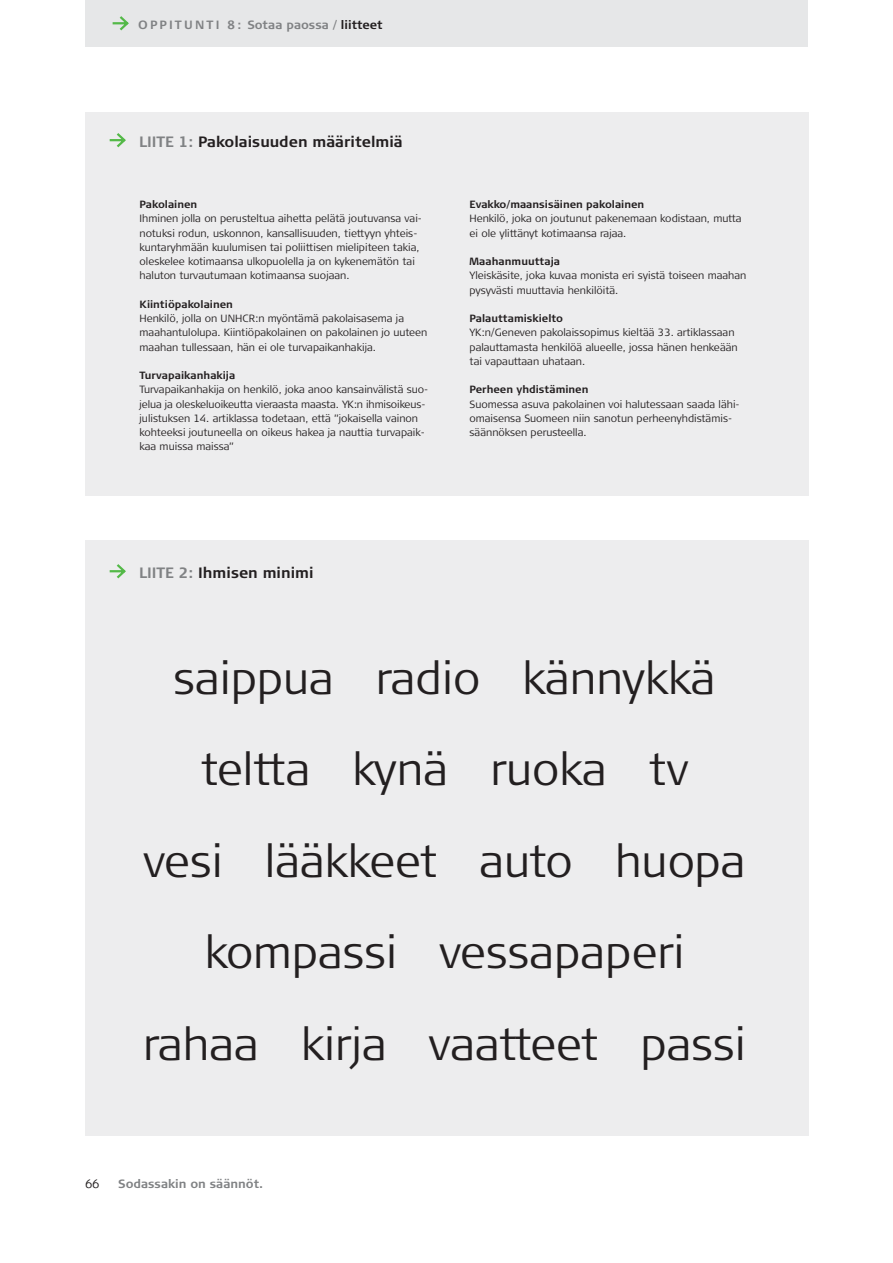
<style>
.page{position:relative;width:893px;height:1263px;background:#fff}
.page>*{position:absolute;margin:0;border:0;box-sizing:border-box;transform-origin:0 0}
.t1{font:300 45px/91.5px "Signa Column";color:#231f20;text-align:center}
.t2{font:700 15px "Signa Column";color:#231f20}
.t3{font:700 12px "Signa Column";color:#808284}
.t4{font:300 12px "Signa Column";color:#231f20}
.t5{font:300 10.5px/14.2px "Signa Column";color:#231f20}
.t6{font:700 10.5px "Signa Column";color:#231f20}
.s1{color:#231f20}
.s2{color:#808284}
</style>
<div class="page">
<div style="left:85px;top:112px;width:724px;height:384px;background:#ededee"></div>
<svg style="left:109px;top:133px;width:17px;height:15px"></svg>
<div style="left:85px;top:540px;width:724px;height:595px;background:#ededee"></div>
<svg style="left:109px;top:564px;width:17px;height:15px"></svg>
<div style="left:85px;top:0;width:723px;height:46px;background:#e6e7e8"></div>
<svg style="left:112px;top:16px;width:17px;height:15px"></svg>
<p class="t3" style="left:138px;top:17px;width:246px">O P P I T U N T I 8 : Sotaa paossa / <span class="s1">liitteet</span></p>
<h2 class="t2" style="left:139px;top:133px;width:265px"><span class="s2">LIITE 1:</span> Pakolaisuuden määritelmiä</h2>
<p class="t6" style="left:140px;top:198px;width:59px">Pakolainen</p>
<p class="t5" style="left:140px;top:212px;width:284px">Ihminen jolla on perusteltua aihetta pelätä joutuvansa vai&shy;notuksi rodun, uskonnon, kansallisuuden, tiettyyn yhteis&shy;kuntaryhmään kuulumisen tai poliittisen mielipiteen takia, oleskelee kotimaansa ulkopuolella ja on kykenemätön tai haluton turvautumaan kotimaansa suojaan.</p>
<p class="t6" style="left:140px;top:298px;width:95px">Kiintiöpakolainen</p>
<p class="t5" style="left:140px;top:311px;width:289px">Henkilö, jolla on UNHCR:n myöntämä pakolaisasema ja maahantulolupa. Kiintiöpakolainen on pakolainen jo uuteen maahan tullessaan, hän ei ole turvapaikanhakija.</p>
<p class="t6" style="left:140px;top:369px;width:97px">Turvapaikanhakija</p>
<p class="t5" style="left:140px;top:383px;width:290px">Turvapaikanhakija on henkilö, joka anoo kansainvälistä suo&shy;jelua ja oleskeluoikeutta vieraasta maasta. YK:n ihmisoikeus&shy;julistuksen 14. artiklassa todetaan, että ”jokaisella vainon kohteeksi joutuneella on oikeus hakea ja nauttia turvapaik&shy;kaa muissa maissa”</p>
<p class="t6" style="left:469px;top:198px;width:176px">Evakko/maansisäinen pakolainen</p>
<p class="t5" style="left:469px;top:212px;width:273px">Henkilö, joka on joutunut pakenemaan kodistaan, mutta ei ole ylittänyt kotimaansa rajaa.</p>
<p class="t6" style="left:469px;top:255px;width:92px">Maahanmuuttaja</p>
<p class="t5" style="left:469px;top:269px;width:278px">Yleiskäsite, joka kuvaa monista eri syistä toiseen maahan pysyvästi muuttavia henkilöitä.</p>
<p class="t6" style="left:469px;top:312px;width:95px">Palauttamiskielto</p>
<p class="t5" style="left:469px;top:326px;width:270px">YK:n/Geneven pakolaissopimus kieltää 33. artiklassaan palauttamasta henkilöä alueelle, jossa hänen henkeään tai vapauttaan uhataan.</p>
<p class="t6" style="left:469px;top:384px;width:120px">Perheen yhdistäminen</p>
<p class="t5" style="left:469px;top:397px;width:272px">Suomessa asuva pakolainen voi halutessaan saada lähi&shy;omaisensa Suomeen niin sanotun perheenyhdistämis&shy;säännöksen perusteella.</p>
<h2 class="t2" style="left:139px;top:564px;width:176px"><span class="s2">LIITE 2:</span> Ihmisen minimi</h2>
<h1 class="t1" style="left:143px;top:633px;width:604px">saippua radio kännykkä teltta kynä ruoka tv<br>vesi lääkkeet auto huopa kompassi vessapaperi rahaa kirja vaatteet passi</h1>
<p class="t4" style="left:85px;top:1177px;width:16px">66</p>
<p class="t3" style="left:118px;top:1177px;width:146px">Sodassakin on säännöt.</p>
</div>
